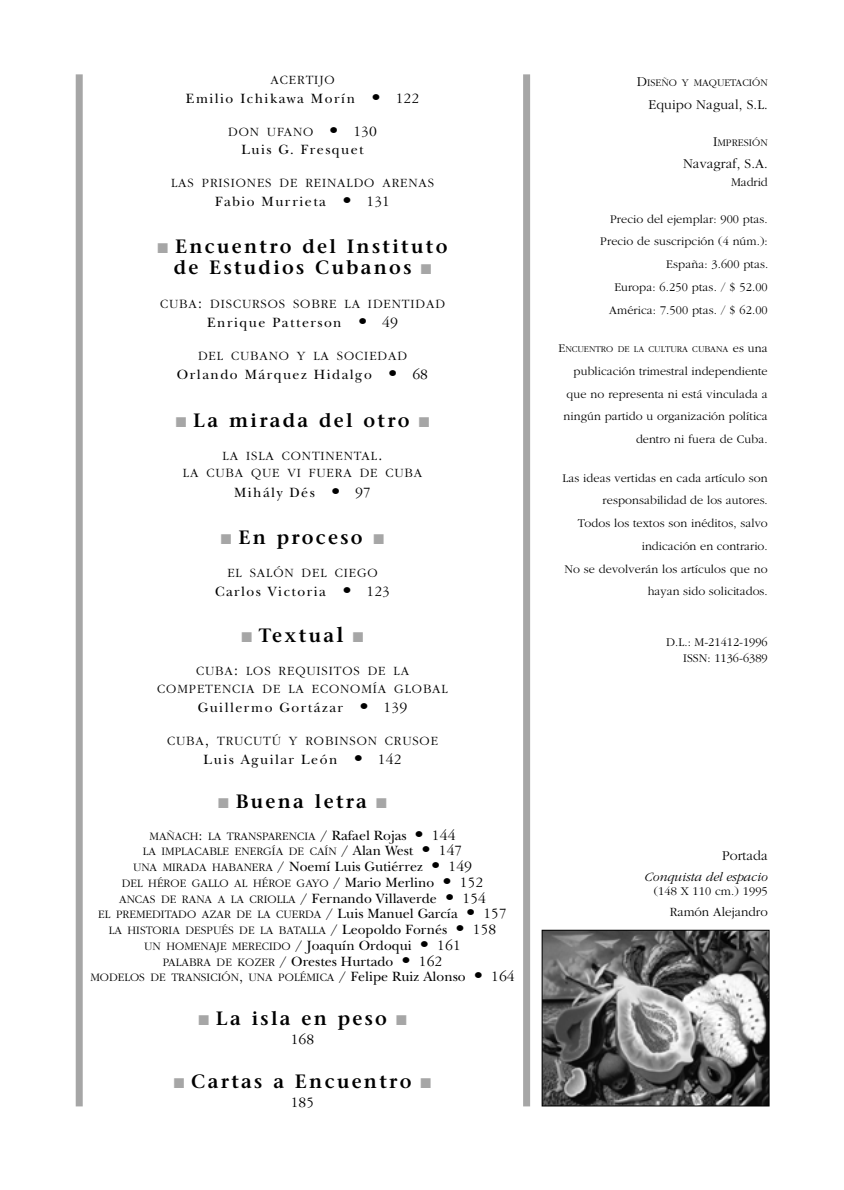
<style>
.page{position:relative;width:844px;height:1190px;background:#fff}
.page>*{position:absolute;margin:0;border:0;box-sizing:border-box;transform-origin:0 0}
.t1{font:600 19.25px/21px "Stone Serif";letter-spacing:.12em;color:#000;text-align:center}
.t2{font:15.75px "Garamond Three";color:#000}
.t3{font:14px "New Baskerville";letter-spacing:.105em;color:#000}
.t4{font:14px "New Baskerville";color:#000}
.t5{font:300 14px "Garamond";letter-spacing:.005em;color:#000}
.t6{font:300 13.12px/17.5px "Garamond";letter-spacing:.065em;color:#000;text-align:center}
.t7{font:italic 300 13.12px "Garamond";color:#000}
.t8{font:300 13.12px "Garamond";letter-spacing:.005em;color:#000}
.t9{font:300 12.25px/22.8px "Garamond";letter-spacing:.01em;color:#000;text-align:right}
.t10{font:300 11.9px/15.8px "Garamond";color:#000;text-align:center}
.t11{font:300 10.5px "Garamond";color:#000}
.t12{font:300 9.1px "Garamond";color:#000}
.s1{font-family:"Garamond";font-weight:300;font-size:19.25px}
.s2{font-family:"Garamond Three";font-size:15.75px}
.s3{font-size:19.25px}
.s4{font-family:"Garamond Three";font-weight:400;font-size:15.75px}
.s5{color:#a6a6a6}
.s6{font-size:17.5px}
.s7{font-size:21px}
.s8{font-size:15.75px}
.s9{font-family:"New Baskerville";font-weight:400;font-size:14px}
.s10{font-family:"Garamond";font-weight:300;font-size:11.9px}
.s11{font-size:14px}
.s12{font-size:12.25px}
</style>
<div class="page">
<div style="left:523px;top:74px;width:7px;height:1032px;background:#a6a6a6"></div>
<div style="left:76px;top:74px;width:7px;height:1032px;background:#a6a6a6"></div>
<img style="left:543px;top:932px;width:224px;height:172px">
<div style="left:541px;top:930px;width:228px;height:176px;border:1px solid #000"></div>
<p class="t6" style="left:270px;top:72px;width:66px">ACERTIJO</p>
<p class="t3" style="left:186px;top:93px;width:235px">Emilio Ichikawa Morín <span class="s1">•</span> <span class="s2">122</span></p>
<p class="t6" style="left:228px;top:124px;width:150px">DON UFANO <span class="s3">•</span> <span class="s4">130</span></p>
<p class="t3" style="left:241px;top:144px;width:124px">Luis G. Fresquet</p>
<p class="t6" style="left:171px;top:175px;width:264px">LAS PRISIONES DE REINALDO ARENAS</p>
<p class="t3" style="left:215px;top:196px;width:177px">Fabio Murrieta <span class="s1">•</span> <span class="s2">131</span></p>
<h1 class="t1" style="left:158px;top:238px;width:291px"><span class="s5">■</span> Encuentro del Instituto de Estudios Cubanos <span class="s5">■</span></h1>
<p class="t6" style="left:160px;top:296px;width:286px">CUBA<span class="s6">:</span> DISCURSOS SOBRE LA IDENTIDAD</p>
<p class="t3" style="left:207px;top:317px;width:192px">Enrique Patterson <span class="s1">•</span> <span class="s2">49</span></p>
<p class="t6" style="left:198px;top:348px;width:211px">DEL CUBANO Y LA SOCIEDAD</p>
<p class="t3" style="left:177px;top:370px;width:253px">Orlando Márquez Hidalgo <span class="s1">•</span> <span class="s2">68</span></p>
<h1 class="t1" style="left:176px;top:411px;width:255px"><span class="s5">■</span> La mirada del otro <span class="s5">■</span></h1>
<p class="t6" style="left:183px;top:448px;width:241px">LA ISLA CONTINENTAL<span class="s6">.<br></span>LA CUBA QUE VI FUERA DE CUBA</p>
<p class="t3" style="left:234px;top:487px;width:138px">Mihály Dés <span class="s1">•</span> <span class="s2">97</span></p>
<h1 class="t1" style="left:221px;top:529px;width:165px"><span class="s5">■</span> En proceso <span class="s5">■</span></h1>
<p class="t6" style="left:227px;top:565px;width:152px">EL SALÓN DEL CIEGO</p>
<p class="t3" style="left:215px;top:587px;width:177px">Carlos Victoria <span class="s1">•</span> <span class="s2">123</span></p>
<h1 class="t1" style="left:241px;top:627px;width:124px"><span class="s5">■</span> Textua<span class="s7">l</span> <span class="s5">■</span></h1>
<p class="t6" style="left:157px;top:663px;width:292px">CUBA<span class="s6">:</span> LOS REQUISITOS DE LA<br>COMPETENCIA DE LA ECONOMÍA GLOBAL</p>
<p class="t3" style="left:198px;top:702px;width:211px">Guillermo Gortázar <span class="s1">•</span> <span class="s2">139</span></p>
<p class="t6" style="left:167px;top:733px;width:272px">CUBA<span class="s6">,</span> TRUCUTÚ Y ROBINSON CRUSOE</p>
<p class="t3" style="left:204px;top:755px;width:199px">Luis Aguilar León <span class="s1">•</span> <span class="s2">142</span></p>
<h1 class="t1" style="left:218px;top:793px;width:170px"><span class="s5">■</span> Buena letra <span class="s5">■</span></h1>
<p class="t10" style="left:143px;top:829px;width:321px">MAÑACH<span class="s8">:</span> LA TRANSPARENCIA <span class="s9">/ Rafael Rojas</span> <span class="s3">•</span> <span class="s4">144<br></span>LA IMPLACABLE ENERGÍA DE CAÍN <span class="s9">/ Alan West</span> <span class="s3">•</span> <span class="s4">147</span></p>
<p class="t4" style="left:133px;top:861px;width:340px"><span class="s10">UNA MIRADA HABANERA</span> / Noemí Luis Gutiérrez <span class="s1">•</span> <span class="s2">149</span></p>
<p class="t10" style="left:98px;top:876px;width:410px">DEL HÉROE GALLO AL HÉROE GAYO <span class="s9">/ Mario Merlino</span> <span class="s3">•</span> <span class="s4">152<br></span>ANCAS DE RANA A LA CRIOLLA <span class="s9">/ Fernando Villaverde</span> <span class="s3">•</span> <span class="s4">154<br></span>EL PREMEDITADO AZAR DE LA CUERDA <span class="s9">/ Luis Manuel García</span> <span class="s3">•</span> <span class="s4">157<br></span>LA HISTORIA DESPUÉS DE LA BATALLA <span class="s9">/ Leopoldo Fornés</span> <span class="s3">•</span> <span class="s4">158<br></span>UN HOMENAJE MERECIDO <span class="s9">/ Joaquín Ordoqui</span> <span class="s3">•</span> <span class="s4">161</span></p>
<p class="t4" style="left:163px;top:956px;width:281px"><span class="s10">PALABRA DE KOZER</span> / Orestes Hurtado <span class="s1">•</span> <span class="s2">162</span></p>
<p class="t10" style="left:90px;top:971px;width:426px">MODELOS DE TRANSICIÓN<span class="s8">,</span> UNA POLÉMICA <span class="s9">/ Felipe Ruiz Alonso</span> <span class="s3">•</span> <span class="s4">164</span></p>
<h1 class="t1" style="left:198px;top:1010px;width:210px"><span class="s5">■</span> La isla en peso <span class="s5">■</span></h1>
<p class="t2" style="left:291px;top:1034px;width:25px">168</p>
<h1 class="t1" style="left:174px;top:1073px;width:259px"><span class="s5">■</span> Cartas a Encuentro <span class="s5">■</span></h1>
<p class="t2" style="left:291px;top:1097px;width:25px">185</p>
<p class="t11" style="left:636px;top:79px;width:133px"><span class="s11">D</span>ISEÑO Y MAQUETACIÓN</p>
<p class="t5" style="left:648px;top:99px;width:121px">Equipo Nagual, S.L.</p>
<p class="t11" style="left:713px;top:138px;width:56px"><span class="s11">I</span>MPRESIÓN</p>
<p class="t5" style="left:683px;top:158px;width:86px">Navagraf, S.A.</p>
<p class="t9" style="left:731px;top:172px;width:38px">Madrid</p>
<p class="t9" style="left:600px;top:208px;width:170px">Precio del ejemplar: 900 ptas.<br>Precio de suscripción (4 núm.):<br>España: 3.600 ptas.<br>Europa: 6.250 ptas. / $ 52.00<br>América: 7.500 ptas. / $ 62.00</p>
<p class="t12" style="left:558px;top:346px;width:211px"><span class="s12">E</span>NCUENTRO DE LA CULTURA CUBANA <span class="s12">es una</span></p>
<p class="t9" style="left:563px;top:361px;width:206px">publicación trimestral independiente que no representa ni está vinculada a ningún partido u organización política dentro ni fuera de Cuba.</p>
<p class="t9" style="left:562px;top:467px;width:207px">Las ideas vertidas en cada artículo son responsabilidad de los autores.<br>Todos los textos son inéditos, salvo indicación en contrario.<br>No se devolverán los artículos que no hayan sido solicitados.</p>
<p class="t9" style="left:666px;top:635px;width:103px;line-height:15.8px">D.L.: M-21412-1996<br>ISSN: 1136-6389</p>
<p class="t5" style="left:722px;top:850px;width:47px">Portada</p>
<p class="t7" style="left:643px;top:872px;width:125px">Conquista del espacio</p>
<p class="t9" style="left:653px;top:881px;width:115px">(148 X 110 cm.) 1995</p>
<p class="t8" style="left:669px;top:907px;width:100px">Ramón Alejandro</p>
</div>
